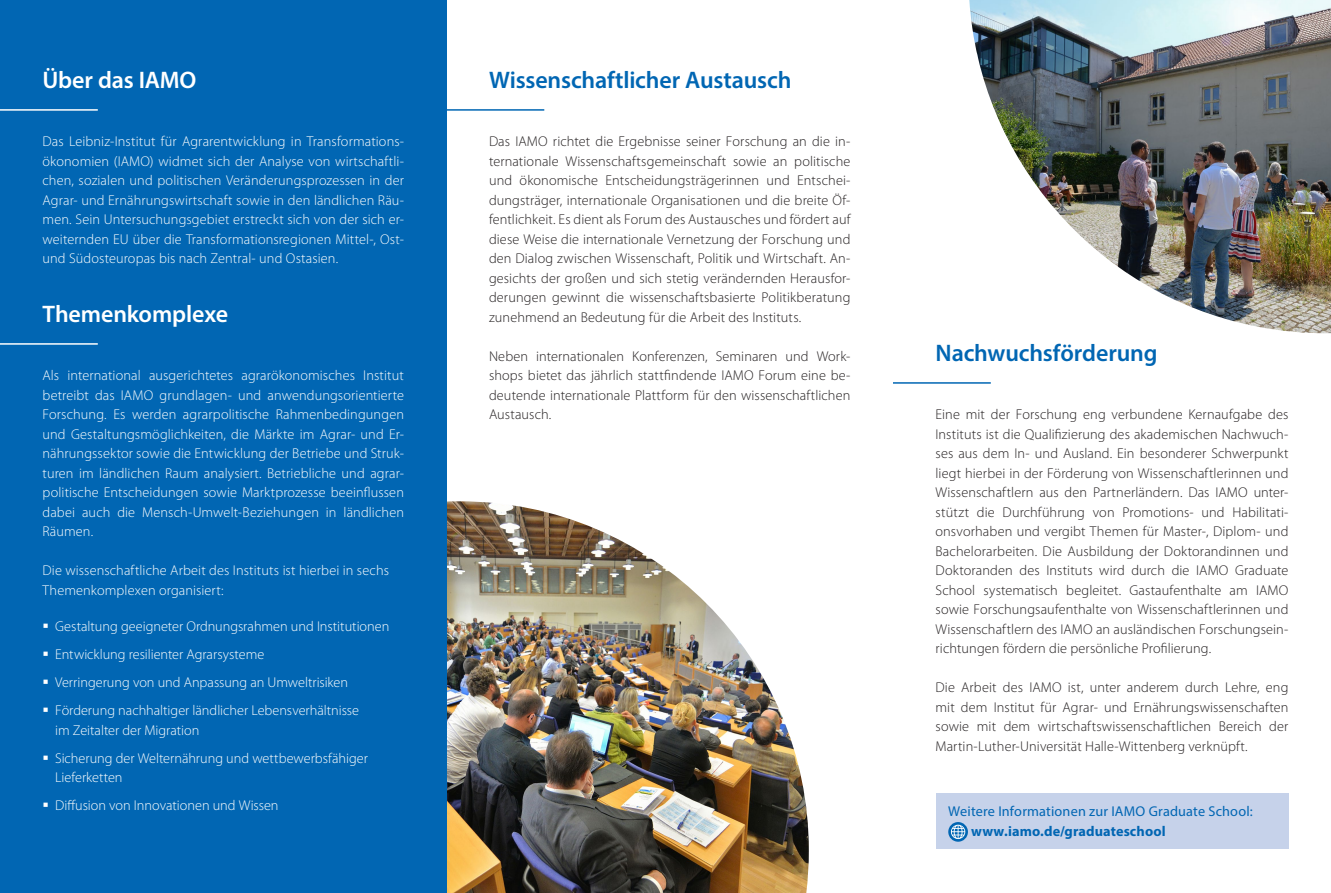
<style>
.page{position:relative;width:1331px;height:893px;background:#fff}
.page>*{position:absolute;margin:0;border:0;box-sizing:border-box;transform-origin:0 0}
.t1{font:600 24px "Myriad Pro";letter-spacing:-.005em;color:#0166b3}
.t2{font:600 24px "Myriad Pro";letter-spacing:-.005em;color:#fff}
.t3{font:300 14.25px/19.5px "Myriad Pro";letter-spacing:.01em;color:#231f20;text-align:justify}
.t4{font:300 14.25px/19.5px "Myriad Pro";color:#fff}
.t5{font:14.25px "Myriad Pro";letter-spacing:.015em;color:#0166b3}
.t6{font:700 14.25px "Myriad Pro";letter-spacing:.01em;color:#0166b3}
</style>
<div class="page">
<img style="left:969px;top:0;width:362px;height:334px">
<img style="left:446px;top:501px;width:363px;height:392px">
<div style="left:0;top:0;width:446px;height:893px;background:#0166b3"></div>
<div style="left:935px;top:793px;width:353px;height:55px;background:#c6d2ea"></div>
<svg style="left:948px;top:822px;width:20px;height:20px"></svg>
<hr style="left:429px;top:109px;width:115px;height:2px;background:#0166b3">
<hr style="left:893px;top:382px;width:98px;height:2px;background:#0166b3">
<hr style="left:0;top:109px;width:98px;height:2px;background:#fff">
<hr style="left:0;top:343px;width:98px;height:2px;background:#fff">
<h1 class="t2" style="left:43px;top:65px;width:156px">Über das IAMO</h1>
<p class="t4" style="left:43px;top:132px;width:363px;text-align:justify">Das Leibniz-Institut für Agrarentwicklung in Transformations&shy;ökonomien (IAMO) widmet sich der Analyse von wirtschaftli&shy;chen, sozialen und politischen Veränderungsprozessen in der Agrar- und Ernährungswirtschaft sowie in den ländlichen Räu&shy;men. Sein Untersuchungsgebiet erstreckt sich von der sich er&shy;weiternden EU über die Transformationsregionen Mittel-, Ost&shy;und Südosteuropas bis nach Zentral- und Ostasien.</p>
<h1 class="t2" style="left:43px;top:299px;width:187px">Themenkomplexe</h1>
<p class="t4" style="left:43px;top:366px;width:363px;text-align:justify">Als international ausgerichtetes agrarökonomisches Institut betreibt das IAMO grundlagen- und anwendungsorientierte Forschung. Es werden agrarpolitische Rahmenbedingungen und Gestaltungsmöglichkeiten, die Märkte im Agrar- und Er&shy;nährungssektor sowie die Entwicklung der Betriebe und Struk&shy;turen im ländlichen Raum analysiert. Betriebliche und agrar&shy;politische Entscheidungen sowie Marktprozesse beeinflussen dabei auch die Mensch-Umwelt-Beziehungen in ländlichen Räumen.</p>
<p class="t4" style="left:43px;top:561px;width:348px">Die wissenschaftliche Arbeit des Instituts ist hierbei in sechs<br>Themenkomplexen organisiert:</p>
<p class="t4" style="left:55px;top:612px;width:336px;line-height:28px">Gestaltung geeigneter Ordnungsrahmen und Institutionen Entwicklung resilienter Agrarsysteme<br>Verringerung von und Anpassung an Umweltrisiken Förderung nachhaltiger ländlicher Lebensverhältnisse</p>
<p class="t4" style="left:55px;top:716px;width:314px;line-height:28px">im Zeitalter der Migration<br>Sicherung der Welternährung und wettbewerbsfähiger</p>
<p class="t4" style="left:55px;top:763px;width:225px;line-height:28px">Lieferketten<br>Diffusion von Innovationen und Wissen</p>
<h1 class="t1" style="left:489px;top:65px;width:304px">Wissenschaftlicher Austausch</h1>
<p class="t3" style="left:489px;top:132px;width:363px">Das IAMO richtet die Ergebnisse seiner Forschung an die in&shy;ternationale Wissenschaftsgemeinschaft sowie an politische und ökonomische Entscheidungsträgerinnen und Entschei&shy;dungsträger, internationale Organisationen und die breite Öf&shy;fentlichkeit. Es dient als Forum des Austausches und fördert auf diese Weise die internationale Vernetzung der Forschung und den Dialog zwischen Wissenschaft, Politik und Wirtschaft. An&shy;gesichts der großen und sich stetig verändernden Herausfor&shy;derungen gewinnt die wissenschaftsbasierte Politikberatung zunehmend an Bedeutung für die Arbeit des Instituts.</p>
<p class="t3" style="left:489px;top:346px;width:363px">Neben internationalen Konferenzen, Seminaren und Work&shy;shops bietet das jährlich stattfindende IAMO Forum eine be&shy;deutende internationale Plattform für den wissenschaftlichen Austausch.</p>
<h1 class="t1" style="left:935px;top:338px;width:223px">Nachwuchsförderung</h1>
<p class="t3" style="left:935px;top:405px;width:354px">Eine mit der Forschung eng verbundene Kernaufgabe des Instituts ist die Qualifizierung des akademischen Nachwuch&shy;ses aus dem In- und Ausland. Ein besonderer Schwerpunkt liegt hierbei in der Förderung von Wissenschaftlerinnen und Wissenschaftlern aus den Partnerländern. Das IAMO unter&shy;stützt die Durchführung von Promotions- und Habilitati&shy;onsvorhaben und vergibt Themen für Master-, Diplom- und Bachelorarbeiten. Die Ausbildung der Doktorandinnen und Doktoranden des Instituts wird durch die IAMO Graduate School systematisch begleitet. Gastaufenthalte am IAMO sowie Forschungsaufenthalte von Wissenschaftlerinnen und Wissenschaftlern des IAMO an ausländischen Forschungsein&shy;richtungen fördern die persönliche Profilierung.</p>
<p class="t3" style="left:935px;top:678px;width:354px">Die Arbeit des IAMO ist, unter anderem durch Lehre, eng mit dem Institut für Agrar- und Ernährungswissenschaften sowie mit dem wirtschaftswissenschaftlichen Bereich der Martin-Luther-Universität Halle-Wittenberg verknüpft.</p>
<p class="t5" style="left:948px;top:803px;width:306px">Weitere Informationen zur IAMO Graduate School:</p>
<p class="t6" style="left:971px;top:822px;width:196px">www.iamo.de/graduateschool</p>
</div>
